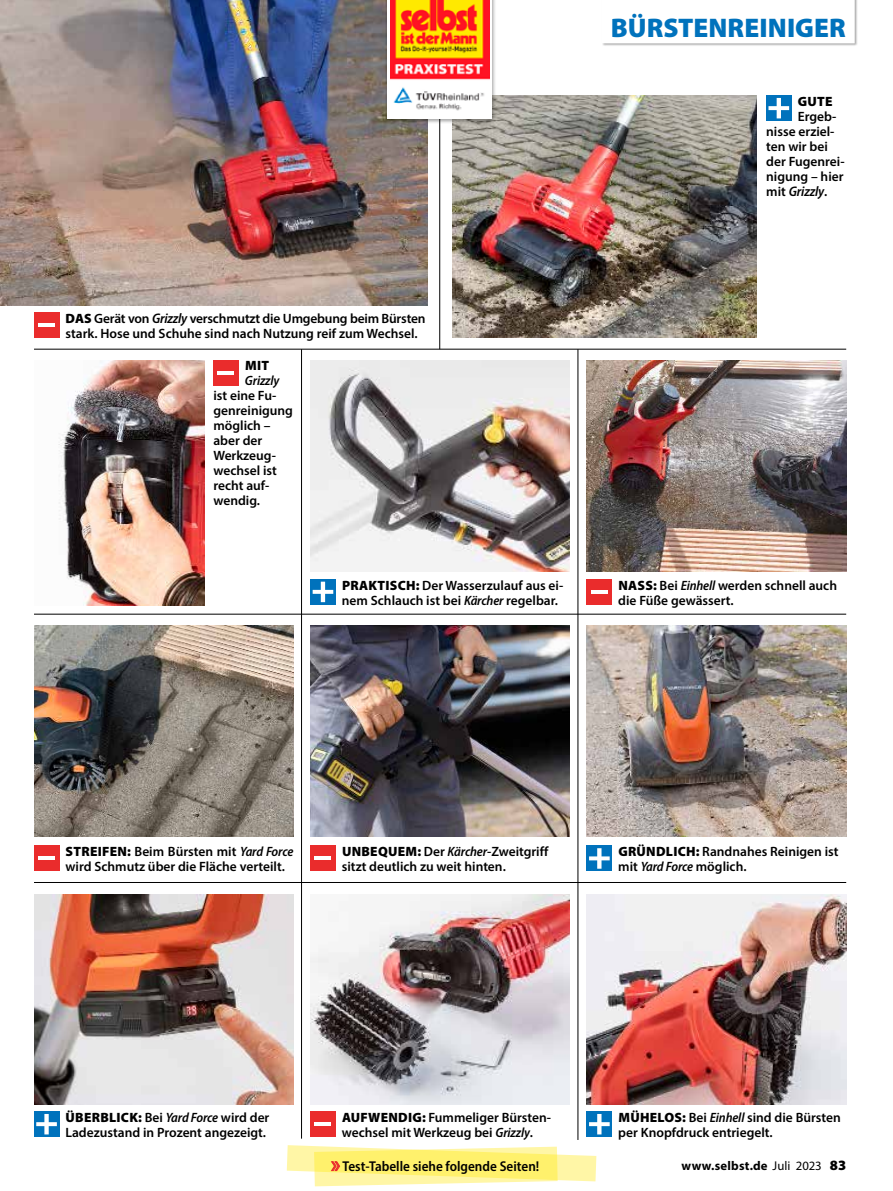
<style>
.page{position:relative;width:893px;height:1191px;background:#fff}
.page>*{position:absolute;margin:0;border:0;box-sizing:border-box;transform-origin:0 0}
.t1{font:900 27px "Myriad Pro";letter-spacing:.005em;color:#0072bc}
.t2{font:600 semi-condensed 14.25px "Myriad Pro";color:#000}
.t3{font:italic 600 semi-condensed 13.95px "Myriad Pro";letter-spacing:-.01em;color:#000}
.t4{font:600 13.5px/15px "Myriad Pro";color:#000}
.t5{font:900 13.5px "Myriad Pro";letter-spacing:.02em;color:#000}
.t6{font:italic 600 semi-condensed 13.5px "Myriad Pro";letter-spacing:-.01em;color:#000}
.t7{font:700 12.75px "Myriad Pro";letter-spacing:.01em;color:#000}
.s1{font-weight:900}
.s2{font-style:italic;font-stretch:semi-condensed;font-size:13.95px}
.s3{font-style:italic;font-stretch:semi-condensed}
.s4{font-style:normal;font-stretch:normal;font-size:13.5px}
.s5{font-weight:400;font-stretch:normal;font-size:24px;color:#ea2c2c}
.s6{font-weight:400}
.s7{font-weight:900;font-size:14.25px}
</style>
<div class="page">
<img style="left:0;top:0;width:428px;height:306px">
<img style="left:452px;top:96px;width:305px;height:241px">
<img style="left:58px;top:360px;width:146px;height:245px">
<img style="left:310px;top:626px;width:260px;height:210px">
<img style="left:310px;top:360px;width:260px;height:211px">
<img style="left:587px;top:626px;width:259px;height:210px">
<img style="left:587px;top:360px;width:259px;height:211px">
<img style="left:34px;top:626px;width:259px;height:210px">
<img style="left:310px;top:894px;width:260px;height:210px">
<img style="left:34px;top:894px;width:259px;height:210px">
<img style="left:587px;top:894px;width:259px;height:210px">
<hr style="left:439px;top:95px;width:1px;height:254px;background:#000">
<hr style="left:34px;top:349px;width:812px;height:1px;background:#000">
<hr style="left:34px;top:614px;width:812px;height:1px;background:#000">
<hr style="left:34px;top:882px;width:812px;height:1px;background:#000">
<hr style="left:301px;top:349px;width:1px;height:789px;background:#000">
<hr style="left:578px;top:349px;width:1px;height:791px;background:#000">
<svg style="left:287px;top:1145px;width:309px;height:41px"></svg>
<div style="left:385px;top:0;width:111px;height:124px;background:#000;opacity:.35"></div>
<div style="left:387px;top:0;width:105px;height:119px;background:#fff"></div>
<img style="left:390px;top:0;width:99px;height:111px">
<div style="left:766px;top:96px;width:25px;height:25px;background:#0072bc"></div>
<svg style="left:768px;top:98px;width:21px;height:20px"></svg>
<div style="left:310px;top:579px;width:25px;height:25px;background:#0072bc"></div>
<svg style="left:313px;top:581px;width:20px;height:21px"></svg>
<div style="left:587px;top:846px;width:25px;height:25px;background:#0072bc"></div>
<svg style="left:589px;top:848px;width:21px;height:20px"></svg>
<div style="left:34px;top:1111px;width:25px;height:25px;background:#0072bc"></div>
<svg style="left:36px;top:1114px;width:21px;height:20px"></svg>
<div style="left:587px;top:1111px;width:25px;height:25px;background:#0072bc"></div>
<svg style="left:589px;top:1114px;width:21px;height:20px"></svg>
<div style="left:34px;top:313px;width:25px;height:25px;background:#ea2c2c"></div>
<hr style="left:38px;top:323px;width:17px;height:4px;background:#fff">
<div style="left:213px;top:360px;width:26px;height:25px;background:#ea2c2c"></div>
<hr style="left:217px;top:371px;width:17px;height:3px;background:#fff">
<div style="left:587px;top:579px;width:25px;height:25px;background:#ea2c2c"></div>
<hr style="left:591px;top:590px;width:17px;height:3px;background:#fff">
<div style="left:34px;top:846px;width:25px;height:25px;background:#ea2c2c"></div>
<hr style="left:38px;top:856px;width:17px;height:4px;background:#fff">
<div style="left:310px;top:846px;width:25px;height:25px;background:#ea2c2c"></div>
<hr style="left:314px;top:856px;width:17px;height:4px;background:#fff">
<div style="left:310px;top:1111px;width:25px;height:25px;background:#ea2c2c"></div>
<hr style="left:314px;top:1122px;width:17px;height:4px;background:#fff">
<div style="left:601px;top:0;width:257px;height:46px;background:#000;opacity:.35"></div>
<div style="left:602px;top:0;width:253px;height:43px;background:#fff"></div>
<h1 class="t1" style="left:611px;top:10px;width:236px">BÜRSTENREINIGER</h1>
<p class="t4" style="left:65px;top:311px;width:362px"><span class="s1">DAS</span> Gerät von <span class="s2">Grizzly</span> verschmutzt die Umgebung beim Bürsten stark. Hose und Schuhe sind nach Nutzung reif zum Wechsel.</p>
<p class="t5" style="left:245px;top:357px;width:26px">MIT</p>
<p class="t6" style="left:245px;top:372px;width:36px">Grizzly</p>
<p class="t4" style="left:213px;top:388px;width:81px">ist eine Fu&shy;genreinigung möglich – aber der<br>Werkzeug&shy;wechsel ist recht auf&shy;wendig.</p>
<p class="t4" style="left:342px;top:577px;width:223px"><span class="s1">PRAKTISCH:</span> Der Wasserzulauf aus ei&shy;nem Schlauch ist bei <span class="s3">Kärcher</span> regelbar.</p>
<p class="t5" style="left:798px;top:92px;width:36px">GUTE</p>
<p class="t4" style="left:766px;top:108px;width:80px;text-indent:31px">Ergeb&shy;nisse erziel&shy;ten wir bei der Fugenrei&shy;nigung – hier</p>
<p class="t3" style="left:766px;top:182px;width:63px"><span class="s4">mit</span> Grizzly<span class="s4">.</span></p>
<p class="t4" style="left:618px;top:577px;width:220px"><span class="s1">NASS:</span> Bei <span class="s3">Einhell</span> werden schnell auch die Füße gewässert.</p>
<p class="t4" style="left:65px;top:843px;width:229px"><span class="s1">STREIFEN:</span> Beim Bürsten mit <span class="s3">Yard Force </span>wird Schmutz über die Fläche verteilt.</p>
<p class="t4" style="left:342px;top:843px;width:208px"><span class="s1">UNBEQUEM:</span> Der <span class="s3">Kärcher</span>-Zweitgriff sitzt deutlich zu weit hinten.</p>
<p class="t4" style="left:618px;top:843px;width:222px"><span class="s1">GRÜNDLICH:</span> Randnahes Reinigen ist mit <span class="s3">Yard Force</span> möglich.</p>
<p class="t4" style="left:65px;top:1109px;width:205px"><span class="s1">ÜBERBLICK:</span> Bei <span class="s3">Yard Force</span> wird der<br>Ladezustand in Prozent angezeigt.</p>
<p class="t4" style="left:618px;top:1109px;width:224px"><span class="s1">MÜHELOS:</span> Bei <span class="s3">Einhell</span> sind die Bürsten per Knopfdruck entriegelt.</p>
<p class="t4" style="left:342px;top:1109px;width:211px"><span class="s1">AUFWENDIG:</span> Fummeliger Bürsten&shy;wechsel mit Werkzeug bei <span class="s3">Grizzly</span>.</p>
<p class="t2" style="left:331px;top:1157px;width:210px"><span class="s5">»</span> Test-Tabelle siehe folgende Seiten!</p>
<p class="t7" style="left:682px;top:1157px;width:166px">www.selbst.de <span class="s6">Juli 2023</span> <span class="s7">83</span></p>
</div>
